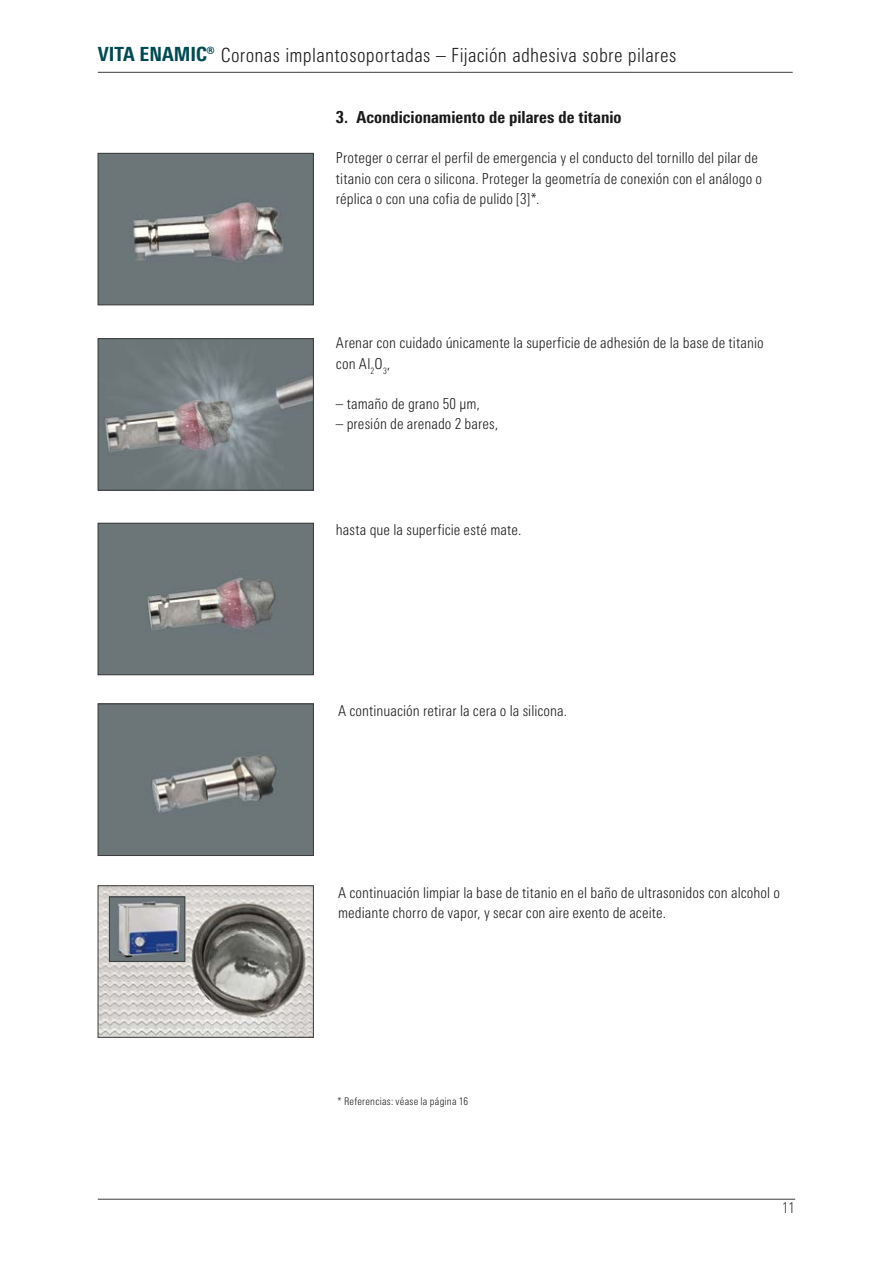
<style>
.page{position:relative;width:893px;height:1263px;background:#fff}
.page>*{position:absolute;margin:0;border:0;box-sizing:border-box;transform-origin:0 0}
.t1{font:300 condensed 19.5px "Univers Next Pro";letter-spacing:.015em;color:#1a1a1a}
.t2{font:800 condensed 16.5px "Univers Next Pro";color:#1a1a1a}
.t3{font:300 condensed 15px/20.2px "Univers Next Pro";letter-spacing:.005em;color:#1a1a1a}
.t4{font:300 condensed 15px "Univers Next Pro";color:#3b3b3a}
.t5{font:300 condensed 10.5px "Univers Next Pro";letter-spacing:.02em;color:#1a1a1a}
.s1{font-weight:800;color:#004b53}
</style>
<div class="page">
<hr style="left:98px;top:1199px;width:697px;height:1px;background:#3b3b3a">
<hr style="left:98px;top:72px;width:695px;height:1px;background:#3b3b3a">
<img style="left:100px;top:340px;width:212px;height:148px">
<div style="left:98px;top:338px;width:216px;height:152px;border:1px solid #3b3b3a"></div>
<img style="left:100px;top:706px;width:212px;height:148px">
<div style="left:98px;top:704px;width:216px;height:152px;border:1px solid #3b3b3a"></div>
<img style="left:100px;top:525px;width:212px;height:148px">
<div style="left:98px;top:523px;width:216px;height:152px;border:1px solid #3b3b3a"></div>
<img style="left:100px;top:887px;width:212px;height:148px">
<div style="left:98px;top:885px;width:216px;height:152px;border:1px solid #3b3b3a"></div>
<img style="left:111px;top:899px;width:72px;height:60px">
<div style="left:109px;top:897px;width:76px;height:64px;border:1px solid #3b3b3a"></div>
<img style="left:100px;top:155px;width:212px;height:148px">
<div style="left:98px;top:153px;width:216px;height:152px;border:1px solid #3b3b3a"></div>
<h1 class="t1" style="left:98px;top:44px;width:580px"><span class="s1">VITA ENAMIC®</span> Coronas implantosoportadas – Fijación adhesiva sobre pilares</h1>
<p class="t2" style="left:336px;top:107px;width:287px">3. Acondicionamiento de pilares de titanio</p>
<p class="t3" style="left:336px;top:148px;width:428px">Proteger o cerrar el perfil de emergencia y el conducto del tornillo del pilar de titanio con cera o silicona. Proteger la geometría de conexión con el análogo o réplica o con una cofia de pulido [3]*.</p>
<p class="t3" style="left:336px;top:333px;width:429px">Arenar con cuidado únicamente la superficie de adhesión de la base de titanio con Al<sub>2</sub>O<sub>3</sub>,</p>
<p class="t3" style="left:336px;top:394px;width:146px">– tamaño de grano 50 μm,</p>
<p class="t3" style="left:336px;top:414px;width:164px">– presión de arenado 2 bares,</p>
<p class="t3" style="left:336px;top:519px;width:187px">hasta que la superficie esté mate.</p>
<p class="t3" style="left:338px;top:701px;width:231px">A continuación retirar la cera o la silicona.</p>
<p class="t3" style="left:338px;top:882px;width:444px">A continuación limpiar la base de titanio en el baño de ultrasonidos con alcohol o mediante chorro de vapor, y secar con aire exento de aceite.</p>
<p class="t5" style="left:338px;top:1095px;width:132px">* Referencias: véase la página 16</p>
<p class="t4" style="left:782px;top:1199px;width:15px">11</p>
</div>
